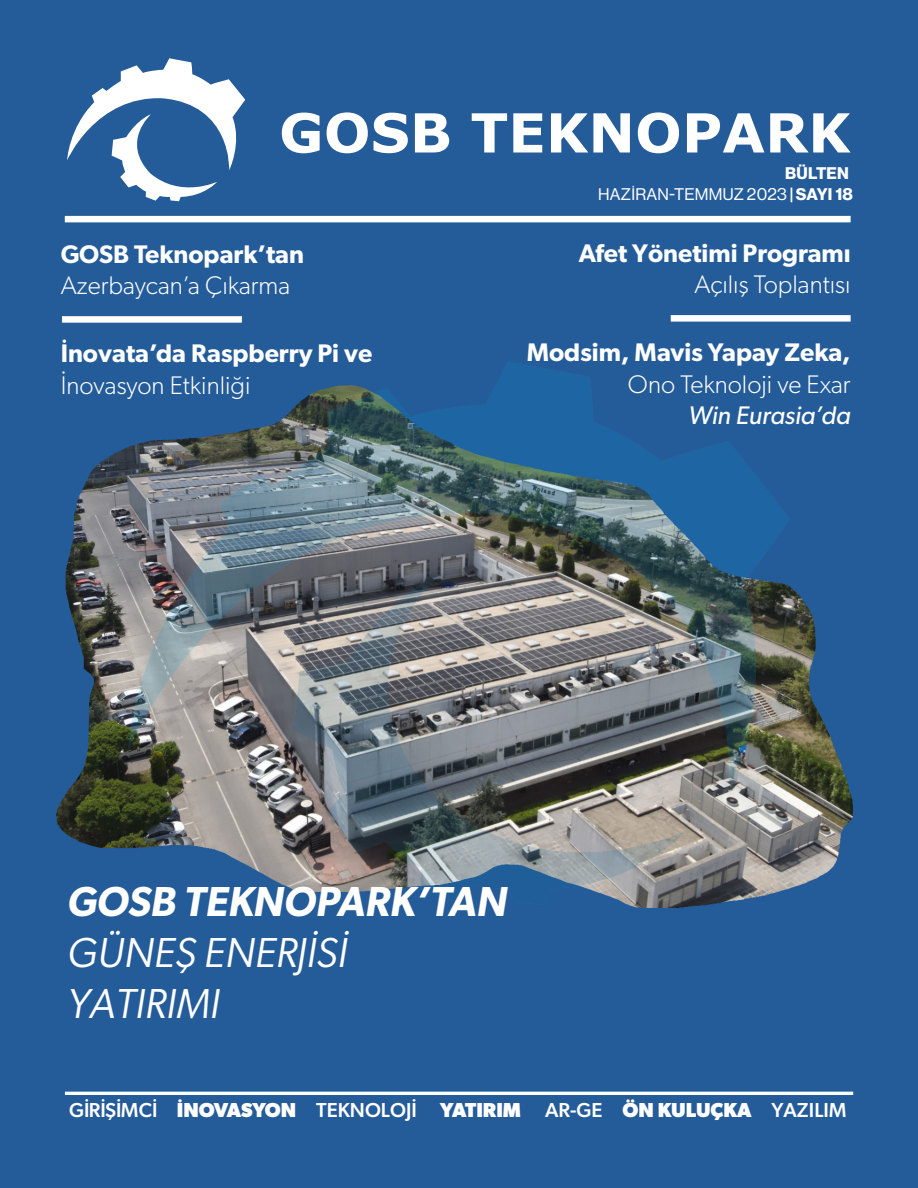
<style>
.page{position:relative;width:918px;height:1188px;background:#245b99}
.page>*{position:absolute;margin:0;border:0;box-sizing:border-box;transform-origin:0 0}
.Headline__Left{font:italic 42px "Gibson";color:#fff}
.Headline__Left-2{font:italic 600 42px "Gibson";color:#fff}
.Title__Right{font:600 25.5px/31.5px "Gibson";color:#fff;text-align:right}
.Title__Left{font:600 25.5px/31.5px "Gibson";color:#fff}
.Title__Left-2{font:300 25.5px "Gibson";color:#fff}
.Title__Right-2{font:300 25.5px "Gibson";color:#fff}
.Title__Right-3{font:italic 25.5px "Gibson";color:#fff}
.Title__Right-4{font:500 20.25px "Gibson";color:#fff}
.Running_head__Right{font:16.5px "N Haas Grotesk DS Pro 55 Rg";letter-spacing:.015em;color:#fff}
.Running_head__Left{font:16.5px "N Haas Grotesk DS Pro 75 Bd";letter-spacing:.015em;color:#fff}
.s1{font-weight:300}
.s2{font-family:"N Haas Grotesk DS Pro 75 Bd"}
.s3{font-weight:700}
</style>
<div class="page">
<img style="left:56px;top:447px;width:797px;height:460px">
<img style="left:128px;top:385px;width:662px;height:519px">
<div style="left:65px;top:216px;width:786px;height:6px;background:#fff"></div>
<hr style="left:65px;top:1092px;width:788px;height:3px;background:#fff">
<svg style="left:62px;top:316px;width:180px;height:7px"></svg>
<svg style="left:671px;top:315px;width:180px;height:7px"></svg>
<svg style="left:282px;top:113px;width:38px;height:40px"></svg>
<svg style="left:327px;top:112px;width:41px;height:41px"></svg>
<svg style="left:374px;top:113px;width:34px;height:40px"></svg>
<svg style="left:415px;top:113px;width:34px;height:40px"></svg>
<svg style="left:472px;top:113px;width:35px;height:40px"></svg>
<svg style="left:513px;top:113px;width:29px;height:40px"></svg>
<svg style="left:551px;top:113px;width:79px;height:40px"></svg>
<svg style="left:638px;top:112px;width:41px;height:41px"></svg>
<svg style="left:687px;top:113px;width:77px;height:40px"></svg>
<svg style="left:770px;top:113px;width:81px;height:40px"></svg>
<svg style="left:67px;top:58px;width:178px;height:143px"></svg>
<p class="Title__Left" style="left:61px;top:238px;width:245px">GOSB Teknopark’tan</p>
<p class="Title__Left-2" style="left:61px;top:270px;width:231px">Azerbaycan’a Çıkarma</p>
<p class="Title__Left" style="left:61px;top:337px;width:313px">İnovata’da Raspberry Pi ve<br><span class="s1">İnovasyon Etkinliği</span></p>
<p class="Running_head__Left" style="left:785px;top:163px;width:65px">BÜLTEN</p>
<p class="Running_head__Right" style="left:598px;top:185px;width:256px">HAZİRAN-TEMMUZ 2023 <span class="s2">| SAYI 18</span></p>
<p class="Title__Right" style="left:579px;top:237px;width:273px">Afet Yönetimi Programı</p>
<p class="Title__Right-2" style="left:695px;top:269px;width:157px">Açılış Toplantısı</p>
<p class="Title__Right" style="left:527px;top:336px;width:325px">Modsim, Mavis Yapay Zeka,<br><span class="s1">Ono Teknoloji ve Exar</span></p>
<p class="Title__Right-3" style="left:688px;top:400px;width:164px">Win Eurasia’da</p>
<p class="Headline__Left-2" style="left:67px;top:877px;width:442px">GOSB TEKNOPARK’TAN</p>
<p class="Headline__Left" style="left:67px;top:928px;width:282px">GÜNEŞ ENERJİSİ</p>
<p class="Headline__Left" style="left:67px;top:979px;width:154px">YATIRIMI</p>
<p class="Title__Right-4" style="left:69px;top:1098px;width:779px">GİRİŞİMCİ <span class="s3">İNOVASYON</span> TEKNOLOJİ <span class="s3">YATIRIM</span> AR-GE <span class="s3">ÖN KULUÇKA</span> YAZILIM</p>
</div>
